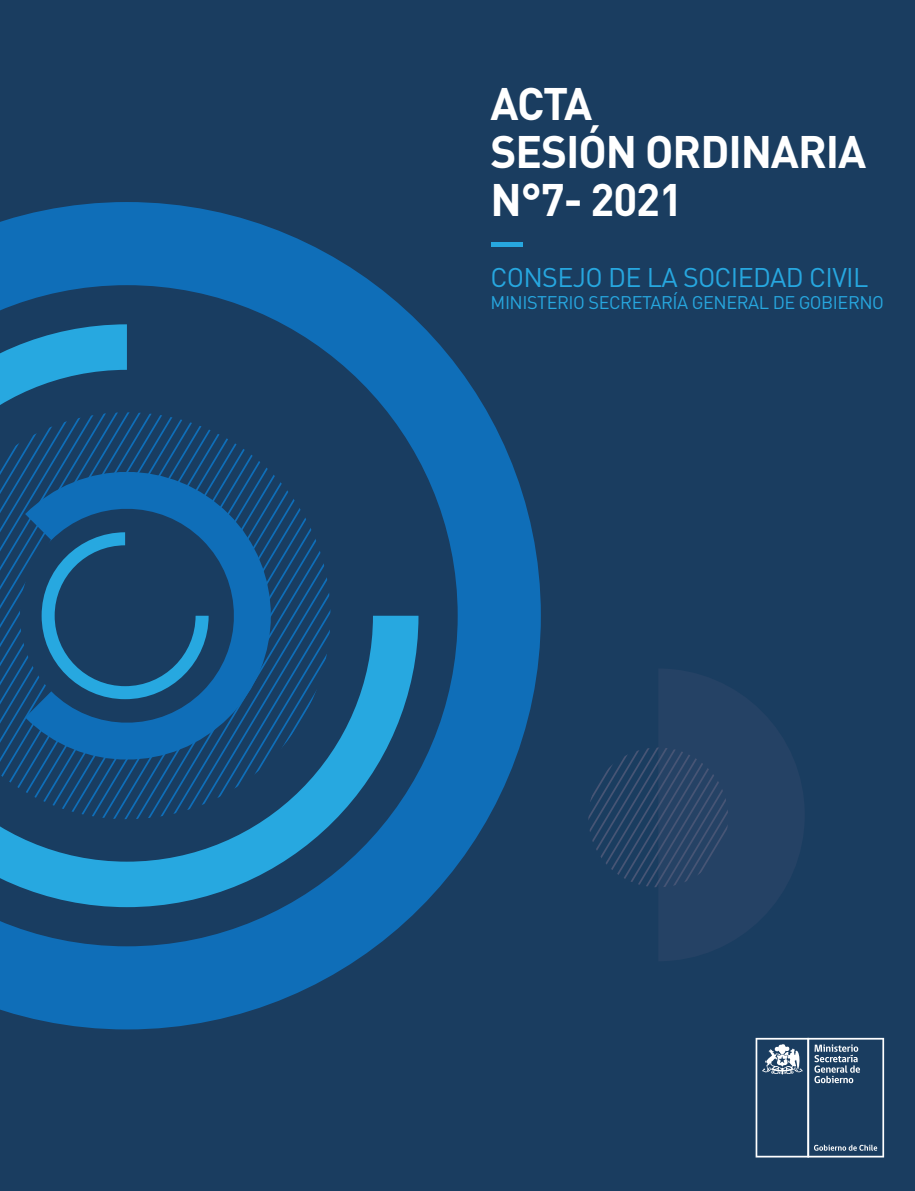
<style>
.page{position:relative;width:915px;height:1191px;background:#fff}
.page>*{position:absolute;margin:0;border:0;box-sizing:border-box;transform-origin:0 0}
.t1{font:700 45px "DIN Pro";letter-spacing:-.025em;color:#fff}
.t2{font:26.7px "DIN Pro";letter-spacing:-.025em;color:#27a7df}
.t3{font:18.15px "DIN Pro";letter-spacing:-.025em;color:#27a7df}
</style>
<div class="page">
<div style="left:0;top:0;width:914px;height:1191px;background:#1a3d60"></div>
<svg style="left:588px;top:669px;width:216px;height:292px"></svg>
<svg style="left:0;top:202px;width:540px;height:827px;fill:#0f6eb8"></svg>
<svg style="left:0;top:285px;width:457px;height:661px"></svg>
<svg style="left:0;top:324px;width:418px;height:583px"></svg>
<svg style="left:0;top:370px;width:373px;height:491px"></svg>
<svg style="left:209px;top:412px;width:11px;height:407px"></svg>
<svg style="left:220px;top:412px;width:12px;height:407px"></svg>
<svg style="left:232px;top:412px;width:98px;height:407px"></svg>
<svg style="left:208px;top:458px;width:77px;height:315px"></svg>
<svg style="left:208px;top:498px;width:36px;height:235px;fill:#0f6eb8"></svg>
<svg style="left:0;top:412px;width:208px;height:407px"></svg>
<div style="left:490px;top:242px;width:32px;height:5px;background:#27a7df"></div>
<svg style="left:755px;top:1037px;width:128px;height:120px"></svg>
<p class="t1" style="left:490px;top:67px;width:103px">ACTA</p>
<p class="t1" style="left:490px;top:114px;width:377px">SESIÓN ORDINARIA</p>
<p class="t1" style="left:490px;top:162px;width:194px">N°7- 2021</p>
<p class="t2" style="left:490px;top:256px;width:379px">CONSEJO DE LA SOCIEDAD CIVIL</p>
<p class="t3" style="left:490px;top:288px;width:395px">MINISTERIO SECRETARÍA GENERAL DE GOBIERNO</p>
</div>
